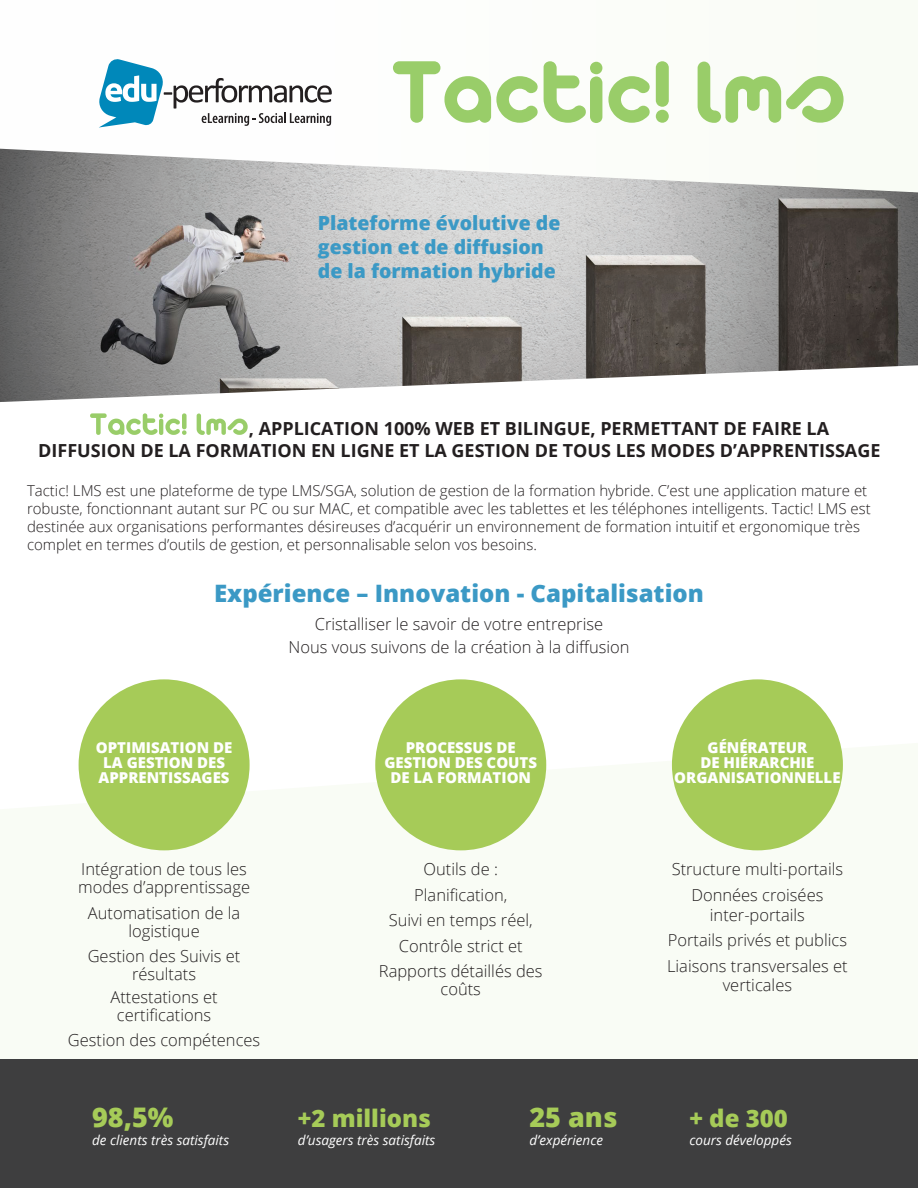
<style>
.page{position:relative;width:918px;height:1188px;background:#fff}
.page>*{position:absolute;margin:0;border:0;box-sizing:border-box;transform-origin:0 0}
.t1{font:800 27px "Open Sans";color:#a6cb58}
.t2{font:800 24px "Open Sans";color:#3b99c5}
.t3{font:800 24px "Open Sans";color:#a6cb58}
.t4{font:800 19.5px/24px "Open Sans";color:#3b99c5}
.t5{font:700 18px/21.6px "Open Sans";color:#231f20}
.t6{font:300 16.5px/25.5px "Open Sans";color:#231f20;text-align:center}
.t7{font:300 15px/18px "Open Sans";color:#231f20}
.t8{font:800 15px/15px "Open Sans";color:#fff;text-align:center}
.t9{font:italic 13.5px "Open Sans";color:#fff}
</style>
<div class="page">
<img style="left:0;top:149px;width:918px;height:253px">
<svg style="left:99px;top:59px;width:233px;height:69px"></svg>
<div style="left:79px;top:679px;width:171px;height:171px;background:#a6cb58;border-radius:50%"></div>
<div style="left:375px;top:679px;width:171px;height:171px;background:#a6cb58;border-radius:50%"></div>
<div style="left:672px;top:679px;width:171px;height:171px;background:#a6cb58;border-radius:50%"></div>
<div style="left:0;top:1060px;width:918px;height:128px;background:#3e3e3f"></div>
<svg style="left:393px;top:61px;width:145px;height:62px"></svg>
<svg style="left:544px;top:61px;width:58px;height:62px"></svg>
<svg style="left:608px;top:76px;width:42px;height:47px"></svg>
<svg style="left:656px;top:61px;width:13px;height:62px"></svg>
<svg style="left:698px;top:62px;width:146px;height:61px"></svg>
<svg style="left:90px;top:413px;width:97px;height:22px"></svg>
<svg style="left:197px;top:414px;width:51px;height:21px"></svg>
<p class="t4" style="left:318px;top:210px;width:244px">Plateforme évolutive de gestion et de diffusion de la formation hybride</p>
<p class="t5" style="left:38px;top:417px;width:844px;text-indent:211px">, APPLICATION 100% WEB ET BILINGUE, PERMETTANT DE FAIRE LA<br>DIFFUSION DE LA FORMATION EN LIGNE ET LA GESTION DE TOUS LES MODES D’APPRENTISSAGE</p>
<p class="t7" style="left:27px;top:481px;width:845px">Tactic! LMS est une plateforme de type LMS/SGA, solution de gestion de la formation hybride. C’est une application mature et robuste, fonctionnant autant sur PC ou sur MAC, et compatible avec les tablettes et les téléphones intelligents. Tactic! LMS est destinée aux organisations performantes désireuses d’acquérir un environnement de formation intuitif et ergonomique très complet en termes d’outils de gestion, et personnalisable selon vos besoins.</p>
<h2 class="t2" style="left:214px;top:575px;width:491px">Expérience – Innovation - Capitalisation</h2>
<p class="t6" style="left:288px;top:613px;width:343px;line-height:22.5px">Cristalliser le savoir de votre entreprise<br>Nous vous suivons de la création à la diffusion</p>
<p class="t8" style="left:96px;top:739px;width:138px">OPTIMISATION DE<br>LA GESTION DES<br>APPRENTISSAGES</p>
<p class="t6" style="left:78px;top:860px;width:173px;line-height:18px;text-align:left">Intégration de tous les modes d’apprentissage</p>
<p class="t6" style="left:88px;top:903px;width:154px;line-height:18px">Automatisation de la logistique</p>
<p class="t6" style="left:88px;top:947px;width:154px;line-height:18px">Gestion des Suivis et résultats</p>
<p class="t6" style="left:110px;top:987px;width:109px;line-height:18px">Attestations et certifications</p>
<p class="t6" style="left:68px;top:1027px;width:194px">Gestion des compétences</p>
<h1 class="t1" style="left:92px;top:1096px;width:83px">98,5%</h1>
<p class="t9" style="left:92px;top:1130px;width:139px">de clients très satisfaits</p>
<p class="t8" style="left:384px;top:739px;width:154px">PROCESSUS DE<br>GESTION DES COUTS<br>DE LA FORMATION</p>
<p class="t6" style="left:379px;top:856px;width:165px">Outils de :<br>Planification,<br>Suivi en temps réel,<br>Contrôle strict et<br>Rapports détaillés des</p>
<p class="t6" style="left:441px;top:976px;width:42px">coûts</p>
<h2 class="t3" style="left:298px;top:1100px;width:135px">+2 millions</h2>
<p class="t9" style="left:298px;top:1130px;width:139px">d’usagers très satisfaits</p>
<h1 class="t1" style="left:529px;top:1096px;width:89px">25 ans</h1>
<p class="t9" style="left:529px;top:1130px;width:75px">d’expérience</p>
<p class="t8" style="left:674px;top:739px;width:168px">GÉNÉRATEUR<br>DE HIÉRARCHIE<br>ORGANISATIONNELLE</p>
<p class="t6" style="left:672px;top:856px;width:173px">Structure multi-portails<br>Données croisées</p>
<p class="t6" style="left:667px;top:901px;width:182px">inter-portails<br>Portails privés et publics<br>Liaisons transversales et</p>
<p class="t6" style="left:723px;top:972px;width:71px">verticales</p>
<h2 class="t3" style="left:689px;top:1100px;width:100px">+ de 300</h2>
<p class="t9" style="left:689px;top:1130px;width:104px">cours développés</p>
</div>
